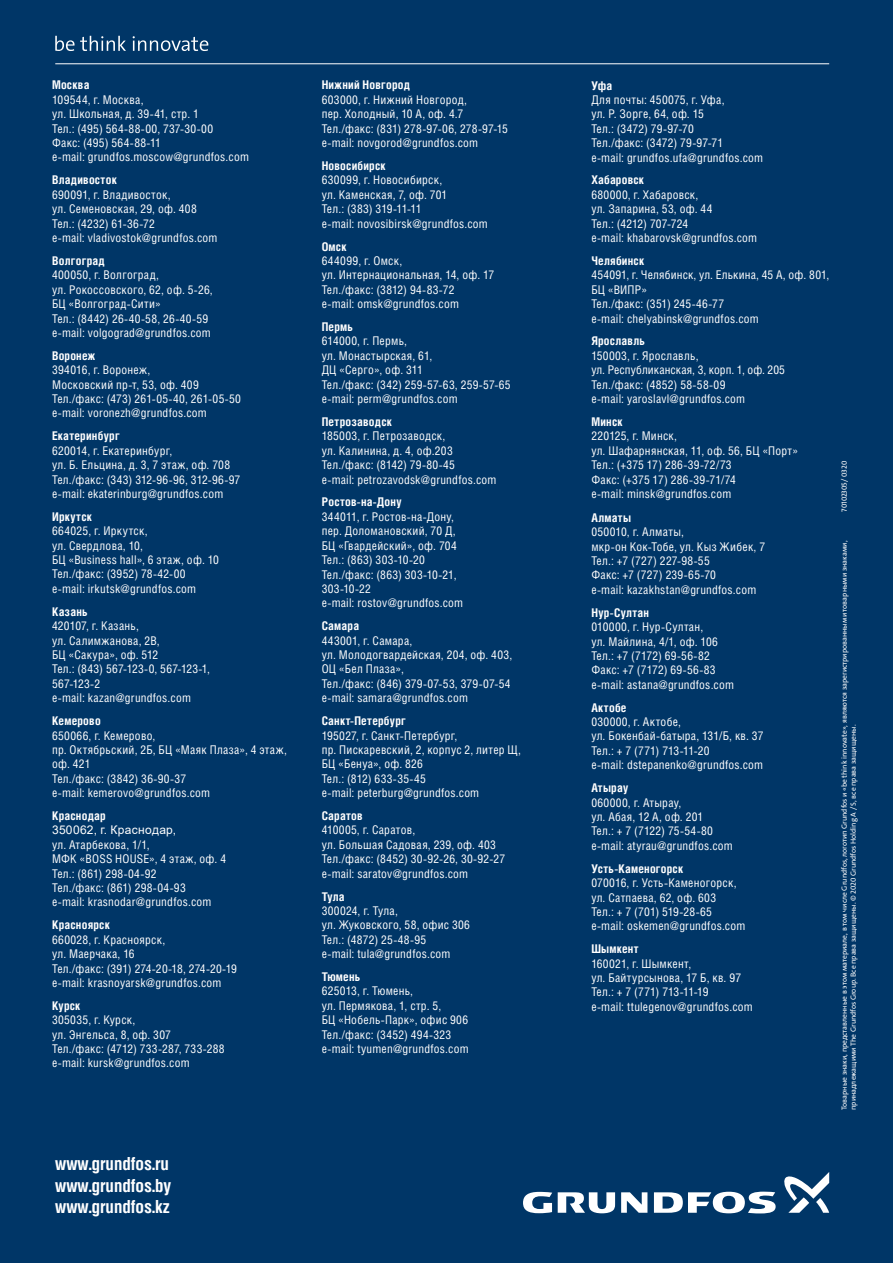
<style>
.page{position:relative;width:893px;height:1263px;background:#003667}
.page>*{position:absolute;margin:0;border:0;box-sizing:border-box;transform-origin:0 0}
.t1{font:700 condensed 18px/21.6px "Helios C Cn";color:#fff}
.t2{font:condensed 12px/14.4px "Helios C Cn";letter-spacing:.02em;color:#fff}
.t3{font:700 condensed 12px "Helios C Cn";letter-spacing:.02em;color:#fff}
.t4{font:12px "Arial";letter-spacing:.025em;color:#fff}
.t5{font:7.5px/9px "Grundfos The Sans V2 OT 5 R";color:#fff}
</style>
<div class="page">
<hr style="left:55px;top:63px;width:774px;height:1px;background:#fff">
<svg style="left:55px;top:36px;width:71px;height:15px"></svg>
<svg style="left:133px;top:36px;width:75px;height:15px"></svg>
<svg style="left:621px;top:1192px;width:26px;height:21px"></svg>
<svg style="left:558px;top:1192px;width:57px;height:21px"></svg>
<svg style="left:523px;top:1192px;width:29px;height:21px"></svg>
<svg style="left:654px;top:1191px;width:122px;height:22px"></svg>
<svg style="left:784px;top:1172px;width:45px;height:41px"></svg>
<p class="t3" style="left:52px;top:78px;width:39px">Москва</p>
<p class="t2" style="left:52px;top:92px;width:198px">109544, г. Москва,<br>ул. Школьная, д. 39-41, стр. 1<br>Тел.: (495) 564-88-00, 737-30-00<br>Факс: (495) 564-88-11<br>e-mail: grundfos.moscow@grundfos.com</p>
<p class="t3" style="left:52px;top:173px;width:66px">Владивосток</p>
<p class="t2" style="left:52px;top:187px;width:167px">690091, г. Владивосток,<br>ул. Семеновская, 29, оф. 408<br>Тел.: (4232) 61-36-72<br>e-mail: vladivostok@grundfos.com</p>
<p class="t3" style="left:52px;top:253px;width:54px">Волгоград</p>
<p class="t2" style="left:52px;top:268px;width:162px">400050, г. Волгоград,<br>ул. Рокоссовского, 62, оф. 5-26,<br>БЦ «Волгоград-Сити»<br>Тел.: (8442) 26-40-58, 26-40-59 e-mail: volgograd@grundfos.com</p>
<p class="t3" style="left:52px;top:348px;width:45px">Воронеж</p>
<p class="t2" style="left:52px;top:362px;width:190px">394016, г. Воронеж,<br>Московский пр-т, 53, оф. 409<br>Тел./факс: (473) 261-05-40, 261-05-50 e-mail: voronezh@grundfos.com</p>
<p class="t3" style="left:52px;top:429px;width:69px">Екатеринбург</p>
<p class="t2" style="left:52px;top:443px;width:190px">620014, г. Екатеринбург,<br>ул. Б. Ельцина, д. 3, 7 этаж, оф. 708<br>Тел./факс: (343) 312-96-96, 312-96-97 e-mail: ekaterinburg@grundfos.com</p>
<p class="t3" style="left:52px;top:509px;width:41px">Иркутск</p>
<p class="t2" style="left:52px;top:523px;width:168px">664025, г. Иркутск,<br>ул. Свердлова, 10,<br>БЦ «Business hall», 6 этаж, оф. 10<br>Тел./факс: (3952) 78-42-00 e-mail: irkutsk@grundfos.com</p>
<p class="t3" style="left:52px;top:604px;width:37px">Казань</p>
<p class="t2" style="left:52px;top:618px;width:160px">420107, г. Казань,<br>ул. Салимжанова, 2В,<br>БЦ «Сакура», оф. 512<br>Тел.: (843) 567-123-0, 567-123-1,<br>567-123-2<br>e-mail: kazan@grundfos.com</p>
<p class="t3" style="left:52px;top:714px;width:50px">Кемерово</p>
<p class="t2" style="left:52px;top:728px;width:236px">650066, г. Кемерово,<br>пр. Октябрьский, 2Б, БЦ «Маяк Плаза», 4 этаж, оф. 421<br>Тел./факс: (3842) 36-90-37<br>e-mail: kemerovo@grundfos.com</p>
<p class="t3" style="left:52px;top:808px;width:55px">Краснодар</p>
<p class="t4" style="left:52px;top:822px;width:126px">350062, г. Краснодар,</p>
<p class="t2" style="left:52px;top:837px;width:176px">ул. Атарбекова, 1/1,<br>МФК «BOSS HOUSE», 4 этаж, оф. 4<br>Тел.: (861) 298-04-92<br>Тел./факс: (861) 298-04-93<br>e-mail: krasnodar@grundfos.com</p>
<p class="t3" style="left:52px;top:918px;width:59px">Красноярск</p>
<p class="t2" style="left:52px;top:932px;width:186px">660028, г. Красноярск,<br>ул. Маерчака, 16<br>Тел./факс: (391) 274-20-18, 274-20-19 e-mail: krasnoyarsk@grundfos.com</p>
<p class="t3" style="left:52px;top:998px;width:30px">Курск</p>
<p class="t2" style="left:52px;top:1012px;width:174px">305035, г. Курск,<br>ул. Энгельса, 8, оф. 307<br>Тел./факс: (4712) 733-287, 733-288 e-mail: kursk@grundfos.com</p>
<h1 class="t1" style="left:55px;top:1152px;width:118px">www.grundfos.ru www.grundfos.by www.grundfos.kz</h1>
<p class="t3" style="left:322px;top:78px;width:90px">Нижний Новгород</p>
<p class="t2" style="left:322px;top:92px;width:188px">603000, г. Нижний Новгород,<br>пер. Холодный, 10 А, оф. 4.7<br>Тел./факс: (831) 278-97-06, 278-97-15 e-mail: novgorod@grundfos.com</p>
<p class="t3" style="left:322px;top:159px;width:65px">Новосибирск</p>
<p class="t2" style="left:322px;top:173px;width:168px">630099, г. Новосибирск,<br>ул. Каменская, 7, оф. 701<br>Тел.: (383) 319-11-11<br>e-mail: novosibirsk@grundfos.com</p>
<p class="t3" style="left:322px;top:239px;width:26px">Омск</p>
<p class="t2" style="left:322px;top:253px;width:174px">644099, г. Омск,<br>ул. Интернациональная, 14, оф. 17<br>Тел./факс: (3812) 94-83-72<br>e-mail: omsk@grundfos.com</p>
<p class="t3" style="left:322px;top:320px;width:33px">Пермь</p>
<p class="t2" style="left:322px;top:334px;width:190px">614000, г. Пермь,<br>ул. Монастырская, 61,<br>ДЦ «Серго», оф. 311<br>Тел./факс: (342) 259-57-63, 259-57-65 e-mail: perm@grundfos.com</p>
<p class="t3" style="left:322px;top:414px;width:72px">Петрозаводск</p>
<p class="t2" style="left:322px;top:429px;width:176px">185003, г. Петрозаводск,<br>ул. Калинина, д. 4, оф.203<br>Тел./факс: (8142) 79-80-45<br>e-mail: petrozavodsk@grundfos.com</p>
<p class="t3" style="left:322px;top:495px;width:81px">Ростов-на-Дону</p>
<p class="t2" style="left:322px;top:509px;width:143px">344011, г. Ростов-на-Дону, пер. Доломановский, 70 Д,<br>БЦ «Гвардейский», оф. 704<br>Тел.: (863) 303-10-20<br>Тел./факс: (863) 303-10-21,<br>303-10-22<br>e-mail: rostov@grundfos.com</p>
<p class="t3" style="left:322px;top:619px;width:39px">Самара</p>
<p class="t2" style="left:322px;top:633px;width:192px">443001, г. Самара,<br>ул. Молодогвардейская, 204, оф. 403,<br>ОЦ «Бел Плаза»,<br>Тел./факс: (846) 379-07-53, 379-07-54 e-mail: samara@grundfos.com</p>
<p class="t3" style="left:322px;top:714px;width:86px">Санкт-Петербург</p>
<p class="t2" style="left:322px;top:728px;width:201px">195027, г. Санкт-Петербург,<br>пр. Пискаревский, 2, корпус 2, литер Щ,<br>БЦ «Бенуа», оф. 826<br>Тел.: (812) 633-35-45<br>e-mail: peterburg@grundfos.com</p>
<p class="t3" style="left:322px;top:808px;width:43px">Саратов</p>
<p class="t2" style="left:322px;top:823px;width:185px">410005, г. Саратов,<br>ул. Большая Садовая, 239, оф. 403<br>Тел./факс: (8452) 30-92-26, 30-92-27 e-mail: saratov@grundfos.com</p>
<p class="t3" style="left:322px;top:889px;width:24px">Тула</p>
<p class="t2" style="left:322px;top:903px;width:150px">300024, г. Тула,<br>ул. Жуковского, 58, офис 306<br>Тел.: (4872) 25-48-95<br>e-mail: tula@grundfos.com</p>
<p class="t3" style="left:322px;top:970px;width:40px">Тюмень</p>
<p class="t2" style="left:322px;top:984px;width:148px">625013, г. Тюмень,<br>ул. Пермякова, 1, стр. 5,<br>БЦ «Нобель-Парк», офис 906<br>Тел./факс: (3452) 494-323 e-mail: tyumen@grundfos.com</p>
<p class="t3" style="left:591px;top:78px;width:22px">Уфа</p>
<p class="t2" style="left:591px;top:92px;width:173px">Для почты: 450075, г. Уфа,<br>ул. Р. Зорге, 64, оф. 15<br>Тел.: (3472) 79-97-70<br>Тел./факс: (3472) 79-97-71<br>e-mail: grundfos.ufa@grundfos.com</p>
<p class="t3" style="left:591px;top:173px;width:54px">Хабаровск</p>
<p class="t2" style="left:591px;top:187px;width:167px">680000, г. Хабаровск,<br>ул. Запарина, 53, оф. 44<br>Тел.: (4212) 707-724<br>e-mail: khabarovsk@grundfos.com</p>
<p class="t3" style="left:591px;top:253px;width:54px">Челябинск</p>
<p class="t2" style="left:591px;top:268px;width:240px">454091, г. Челябинск, ул. Елькина, 45 А, оф. 801,<br>БЦ «ВИПР»<br>Тел./факс: (351) 245-46-77<br>e-mail: chelyabinsk@grundfos.com</p>
<p class="t3" style="left:591px;top:334px;width:55px">Ярославль</p>
<p class="t2" style="left:591px;top:348px;width:195px">150003, г. Ярославль,<br>ул. Республиканская, 3, корп. 1, оф. 205<br>Тел./факс: (4852) 58-58-09<br>e-mail: yaroslavl@grundfos.com</p>
<p class="t3" style="left:591px;top:414px;width:33px">Минск</p>
<p class="t2" style="left:591px;top:429px;width:208px">220125, г. Минск,<br>ул. Шафарнянская, 11, оф. 56, БЦ «Порт»<br>Тел.: (+375 17) 286-39-72/73<br>Факс: (+375 17) 286-39-71/74<br>e-mail: minsk@grundfos.com</p>
<p class="t3" style="left:591px;top:510px;width:41px">Алматы</p>
<p class="t2" style="left:591px;top:524px;width:175px">050010, г. Алматы,<br>мкр-он Кок-Тобе, ул. Кыз Жибек, 7<br>Тел.: +7 (727) 227-98-55<br>Факс: +7 (727) 239-65-70<br>e-mail: kazakhstan@grundfos.com</p>
<p class="t3" style="left:591px;top:605px;width:59px">Нур-Султан</p>
<p class="t2" style="left:591px;top:619px;width:144px">010000, г. Нур-Султан,<br>ул. Майлина, 4/1, оф. 106<br>Тел.: +7 (7172) 69-56-82<br>Факс: +7 (7172) 69-56-83 e-mail: astana@grundfos.com</p>
<p class="t3" style="left:591px;top:700px;width:37px">Актобе</p>
<p class="t2" style="left:591px;top:714px;width:174px">030000, г. Актобе,<br>ул. Бокенбай-батыра, 131/Б, кв. 37<br>Тел.: + 7 (771) 713-11-20<br>e-mail: dstepanenko@grundfos.com</p>
<p class="t3" style="left:591px;top:781px;width:38px">Атыpay</p>
<p class="t2" style="left:591px;top:795px;width:143px">060000, г. Атырау,<br>ул. Абая, 12 А, оф. 201<br>Тел.: + 7 (7122) 75-54-80 e-mail: atyrau@grundfos.com</p>
<p class="t3" style="left:591px;top:861px;width:93px">Усть-Каменогорск</p>
<p class="t2" style="left:591px;top:875px;width:155px">070016, г. Усть-Каменогорск, ул. Сатпаева, 62, оф. 603<br>Тел.: + 7 (701) 519-28-65 e-mail: oskemen@grundfos.com</p>
<p class="t3" style="left:591px;top:942px;width:49px">Шымкент</p>
<p class="t2" style="left:591px;top:956px;width:163px">160021, г. Шымкент,<br>ул. Байтурсынова, 17 Б, кв. 97<br>Тел.: + 7 (771) 713-11-19<br>e-mail: ttulegenov@grundfos.com</p>
<p class="t5" style="left:840px;top:512px;width:52px;rotate:-90deg">70102305/ 0320</p>
<p class="t5" style="left:840px;top:1110px;width:571px;rotate:-90deg">Товарные знаки, представленные в этом материале, в том числе Grundfos, логотип Grundfos и «be think innovate», являются зарегистрированными товарными знаками, принадлежащими The Grundfos Group. Все права защищены. © 2020 Grundfos Holding A / S, все права защищены.</p>
</div>
